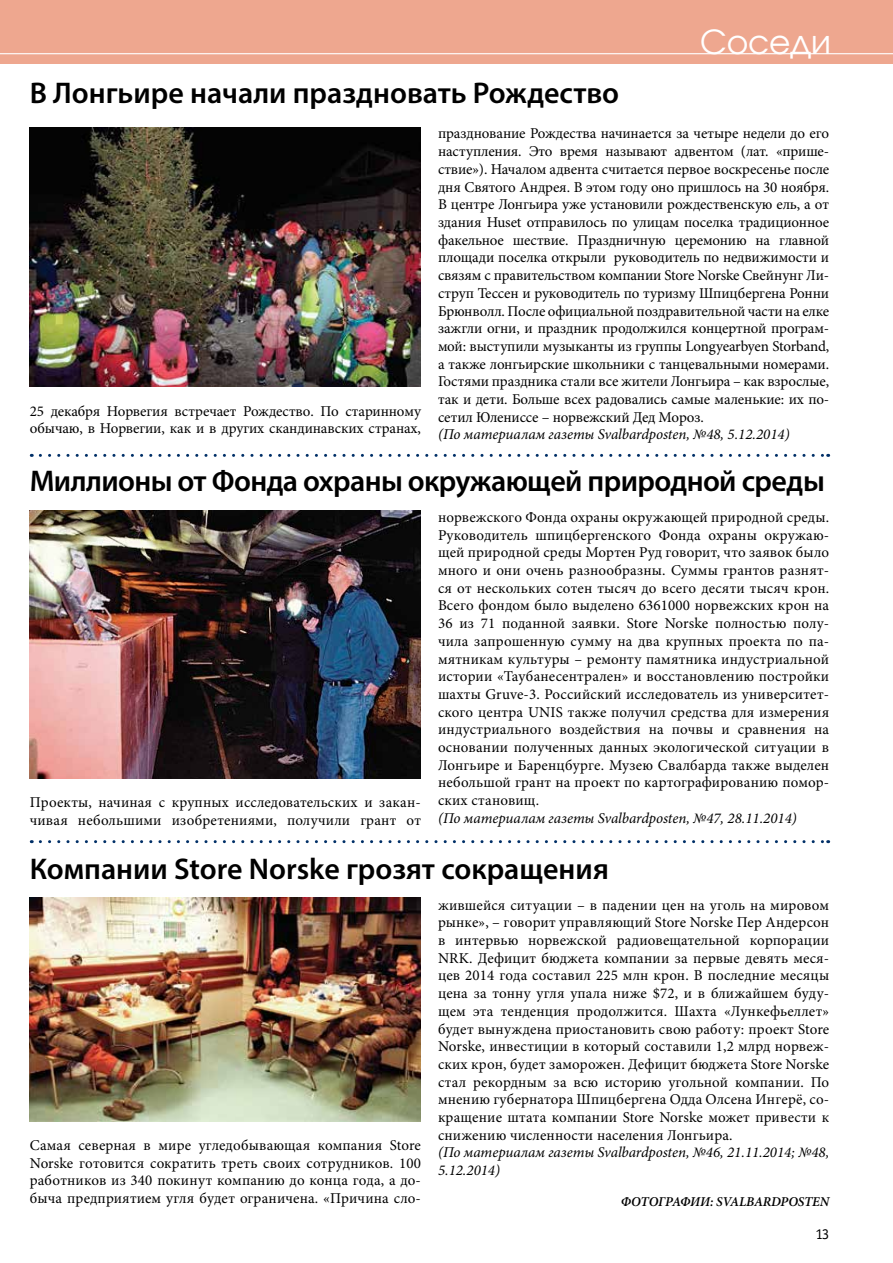
<style>
.page{position:relative;width:893px;height:1263px;background:#fff}
.page>*{position:absolute;margin:0;border:0;box-sizing:border-box;transform-origin:0 0}
.t1{font:33px "Avant Garde Gothic Book ITC";letter-spacing:-.01em;color:#fff}
.t2{font:600 30px "Myriad Pro";letter-spacing:-.005em;color:#000}
.t3{font:15px/17.7px "Minion Pro";letter-spacing:.005em;color:#000;text-align:justify}
.t4{font:italic 15px/17.7px "Minion Pro";color:#000}
.t5{font:15px "Officina Sans Book ITC";color:#000}
.t6{font:italic 600 13.5px "Minion Pro";letter-spacing:-.01em;color:#000}
</style>
<div class="page">
<div style="left:0;top:0;width:893px;height:63px;background:#eea78f"></div>
<hr style="left:0;top:53px;width:893px;height:1px;background:#fff">
<svg style="left:40px;top:454px;width:789px;height:3px"></svg>
<svg style="left:40px;top:840px;width:789px;height:3px"></svg>
<img style="left:30px;top:127px;width:391px;height:260px">
<img style="left:30px;top:510px;width:391px;height:268px">
<img style="left:30px;top:898px;width:391px;height:223px">
<h2 class="t2" style="left:30px;top:74px;width:591px">В Лонгьире начали праздновать Рождество</h2>
<h1 class="t1" style="left:700px;top:22px;width:132px">Соседи</h1>
<p class="t3" style="left:30px;top:402px;width:393px">25 декабря Норвегия встречает Рождество. По старинному обычаю, в Норвегии, как и в других скандинавских странах,</p>
<p class="t3" style="left:438px;top:125px;width:393px">празднование Рождества начинается за четыре недели до его наступления. Это время называют адвентом (лат. «прише&shy;ствие»). Началом адвента считается первое воскресенье после дня Святого Андрея. В этом году оно пришлось на 30 ноября.<br>В центре Лонгьира уже установили рождественскую ель, а от здания Huset отправилось по улицам поселка традиционное факельное шествие. Праздничную церемонию на главной площади поселка открыли руководитель по недвижимости и связям с правительством компании Store Norske Свейнунг Ли&shy;струп Тессен и руководитель по туризму Шпицбергена Ронни Брюнволл. После официальной поздравительной части на елке зажгли огни, и праздник продолжился концертной програм&shy;мой: выступили музыканты из группы Longyearbyen Storband, а также лонгьирские школьники с танцевальными номерами.<br>Гостями праздника стали все жители Лонгьира – как взрослые, так и дети. Больше всех радовались самые маленькие: их по&shy;сетил Юлениссе – норвежский Дед Мороз.</p>
<p class="t4" style="left:438px;top:426px;width:353px">(По материалам газеты Svalbardposten, №48, 5.12.2014)</p>
<h2 class="t2" style="left:30px;top:462px;width:797px">Миллионы от Фонда охраны окружающей природной среды</h2>
<p class="t3" style="left:30px;top:793px;width:393px">Проекты, начиная с крупных исследовательских и закан&shy;чивая небольшими изобретениями, получили грант от</p>
<p class="t3" style="left:438px;top:508px;width:393px">норвежского Фонда охраны окружающей природной среды.<br>Руководитель шпицбергенского Фонда охраны окружаю&shy;щей природной среды Мортен Руд говорит, что заявок было много и они очень разнообразны. Суммы грантов разнят&shy;ся от нескольких сотен тысяч до всего десяти тысяч крон.<br>Всего фондом было выделено 6361000 норвежских крон на 36 из 71 поданной заявки. Store Norske полностью полу&shy;чила запрошенную сумму на два крупных проекта по па&shy;мятникам культуры – ремонту памятника индустриальной истории «Таубанесентрален» и восстановлению постройки шахты Gruve-3. Российский исследователь из университет&shy;ского центра UNIS также получил средства для измерения индустриального воздействия на почвы и сравнения на основании полученных данных экологической ситуации в Лонгьире и Баренцбурге. Музею Свалбарда также выделен небольшой грант на проект по картографированию помор&shy;ских становищ.</p>
<p class="t4" style="left:438px;top:809px;width:360px">(По материалам газеты Svalbardposten, №47, 28.11.2014)</p>
<h2 class="t2" style="left:30px;top:849px;width:581px">Компании Store Norske грозят сокращения</h2>
<p class="t3" style="left:30px;top:1136px;width:393px">Самая северная в мире угледобывающая компания Store Norske готовится сократить треть своих сотрудников. 100 работников из 340 покинут компанию до конца года, а до&shy;быча предприятием угля будет ограничена. «Причина сло-</p>
<p class="t3" style="left:438px;top:896px;width:393px">жившейся ситуации – в падении цен на уголь на мировом рынке», – говорит управляющий Store Norske Пер Андерсон в интервью норвежской радиовещательной корпорации NRK. Дефицит бюджета компании за первые девять меся&shy;цев 2014 года составил 225 млн крон. В последние месяцы цена за тонну угля упала ниже $72, и в ближайшем буду&shy;щем эта тенденция продолжится. Шахта «Лункефьеллет» будет вынуждена приостановить свою работу: проект Store Norske, инвестиции в который составили 1,2 млрд норвеж&shy;ских крон, будет заморожен. Дефицит бюджета Store Norske стал рекордным за всю историю угольной компании. По мнению губернатора Шпицбергена Одда Олсена Ингерё, со&shy;кращение штата компании Store Norske может привести к снижению численности населения Лонгьира.</p>
<p class="t4" style="left:438px;top:1144px;width:393px">(По материалам газеты Svalbardposten, №46, 21.11.2014; №48,<br>5.12.2014)</p>
<p class="t6" style="left:621px;top:1192px;width:210px">ФОТОГРАФИИ: SVALBARDPOSTEN</p>
<p class="t5" style="left:816px;top:1225px;width:15px">13</p>
</div>
